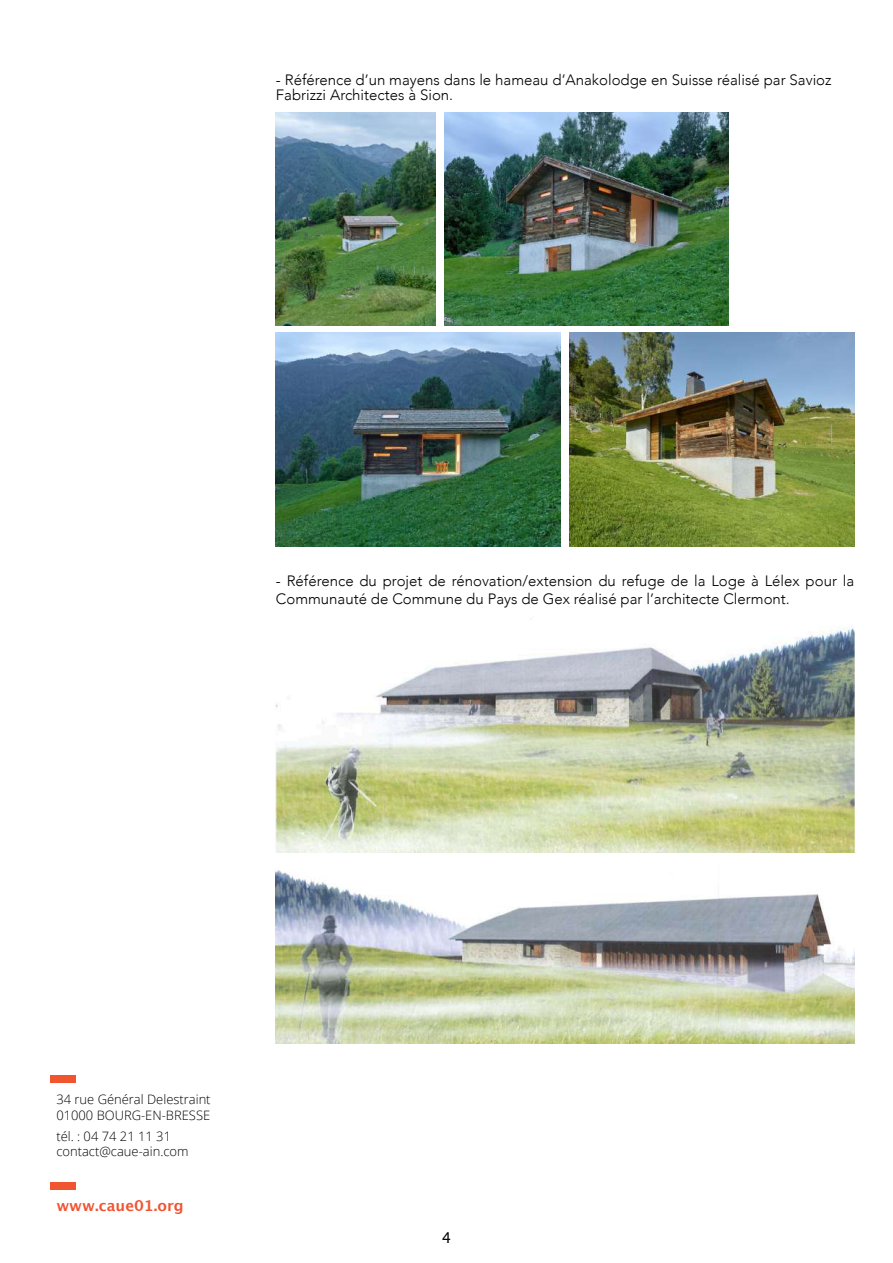
<style>
.page{position:relative;width:893px;height:1263px;background:#fff}
.page>*{position:absolute;margin:0;border:0;box-sizing:border-box;transform-origin:0 0}
.t1{font:300 15px/15px "Avenir";color:#000001}
.t2{font:700 15px "Lucida Grande";color:#f05533}
.t3{font:15px "Lucida Grande";color:#000001}
.t4{font:300 12.9px/15.9px "Open Sans";color:#000001}
</style>
<div class="page">
<div style="left:51px;top:1075px;width:25px;height:8px;background:#f05530"></div>
<div style="left:51px;top:1182px;width:25px;height:7px;background:#f05530"></div>
<img style="left:276px;top:626px;width:578px;height:226px">
<img style="left:276px;top:870px;width:578px;height:173px">
<img style="left:276px;top:333px;width:285px;height:213px">
<img style="left:569px;top:333px;width:285px;height:213px">
<img style="left:276px;top:113px;width:160px;height:213px">
<img style="left:444px;top:113px;width:285px;height:213px">
<p class="t1" style="left:276px;top:72px;width:557px">- Référence d’un mayens dans le hameau d’Anakolodge en Suisse réalisé par Savioz<br>Fabrizzi Architectes à Sion.</p>
<p class="t1" style="left:276px;top:572px;width:580px;line-height:18px">- Référence du projet de rénovation/extension du refuge de la Loge à Lélex pour la<br>Communauté de Commune du Pays de Gex réalisé par l’architecte Clermont.</p>
<p class="t4" style="left:56px;top:1093px;width:156px">34 rue Général Delestraint<br>01000 BOURG-EN-BRESSE</p>
<p class="t4" style="left:56px;top:1130px;width:134px;line-height:15px">tél. : 04 74 21 11 31 contact@caue-ain.com</p>
<p class="t2" style="left:56px;top:1199px;width:129px">www.caue01.org</p>
<p class="t3" style="left:442px;top:1231px;width:11px">4</p>
</div>
